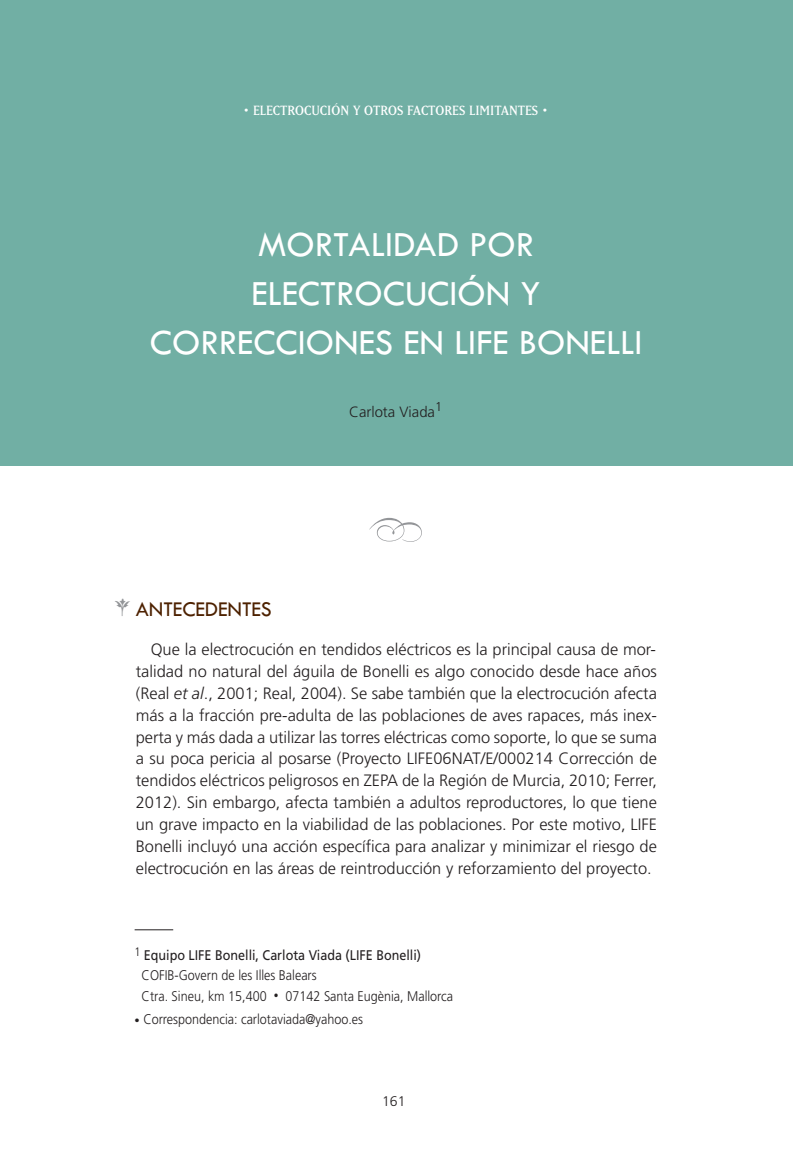
<style>
.page{position:relative;width:793px;height:1155px;background:#fff}
.page>*{position:absolute;margin:0;border:0;box-sizing:border-box;transform-origin:0 0}
.t1{font:500 40.25px "Fleurons";color:#939598}
.t2{font:36.75px/49px "Tw Cen";color:#fff;text-align:center}
.t3{font:21.88px "Tw Cen";letter-spacing:-.005em;color:#4d2100}
.t4{font:300 16.45px/21.9px "Frutiger";color:#231f20;text-align:justify}
.t5{font:15.75px "Matrix Lining";color:#fff}
.t6{font:300 14.88px "Frutiger";color:#231f20}
.t7{font:300 14px/20.7px "Frutiger";color:#231f20;scale:.9 1}
.t8{font:300 14px "Frutiger";color:#231f20}
.s1{font-size:17.5px}
.s2{font-style:italic}
.s3{font-weight:400}
.s4{font-size:10.5px}
</style>
<div class="page">
<hr style="left:135px;top:929px;width:38px;height:1px;background:#231f20">
<div style="left:0;top:0;width:793px;height:466px;background:#71afa4"></div>
<p class="t5" style="left:244px;top:100px;width:305px"><span class="s1">•</span> ELECTROCUCIÓN Y OTROS FACTORES LIMITANTES <span class="s1">•</span></p>
<h2 class="t2" style="left:150px;top:218px;width:494px">MORTALIDAD POR<br>ELECTROCUCIÓN Y<br>CORRECCIONES EN LIFE BONELLI</h2>
<p class="t6" style="left:349px;top:405px;width:95px">Carlota Viada<sup>1</sup></p>
<h1 class="t1" style="left:102px;top:599px;width:41px">M</h1>
<h3 class="t3" style="left:136px;top:596px;width:138px">ANTECEDENTES</h3>
<p class="t4" style="left:136px;top:640px;width:522px;text-indent:15px">Que la electrocución en tendidos eléctricos es la principal causa de mor&shy;talidad no natural del águila de Bonelli es algo conocido desde hace años (Real <span class="s2">et al</span>., 2001; Real, 2004). Se sabe también que la electrocución afecta más a la fracción pre-adulta de las poblaciones de aves rapaces, más inex&shy;perta y más dada a utilizar las torres eléctricas como soporte, lo que se suma a su poca pericia al posarse (Proyecto LIFE06NAT/E/000214 Corrección de tendidos eléctricos peligrosos en ZEPA de la Región de Murcia, 2010; Ferrer, 2012). Sin embargo, afecta también a adultos reproductores, lo que tiene un grave impacto en la viabilidad de las poblaciones. Por este motivo, LIFE Bonelli incluyó una acción específica para analizar y minimizar el riesgo de electrocución en las áreas de reintroducción y reforzamiento del proyecto.</p>
<p class="t7" style="left:142px;top:945px;width:348px;text-indent:-7px"><sup>1</sup> <span class="s3">Equipo LIFE Bonelli, Carlota Viada (LIFE Bonelli)<br></span>COFIB-Govern de les Illes Balears<br>Ctra. Sineu, km 15,400 <span class="s4">•</span> 07142 Santa Eugènia, Mallorca</p>
<p class="t7" style="left:135px;top:1009px;width:255px"><span class="s4">•</span> Correspondencia: carlotaviada@yahoo.es</p>
<p class="t8" style="left:382px;top:1095px;width:25px">161</p>
</div>
